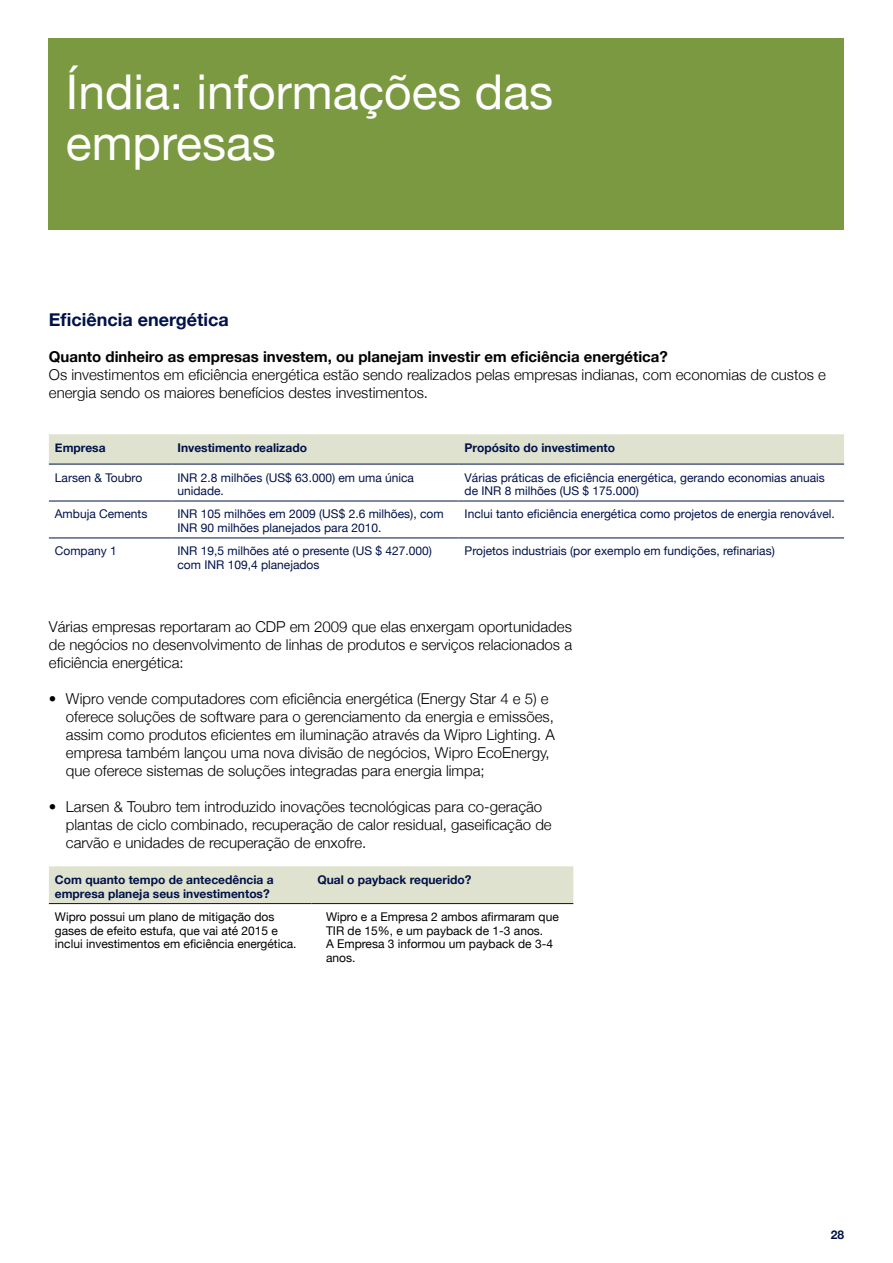
<style>
.page{position:relative;width:893px;height:1263px;background:#fff}
.page>*{position:absolute;margin:0;border:0;box-sizing:border-box;transform-origin:0 0}
.t1{font:48px/51px "Helvetica Neue";color:#fff}
.t2{font:700 18px "Helvetica Neue";color:#00124a}
.t3{font:300 15px/18px "Helvetica Neue";color:#000}
.t4{font:700 15px "Helvetica Neue";color:#000}
.t5{font:12px/13.5px "Helvetica Neue";color:#00124a}
.t6{font:12px/13.5px "Helvetica Neue";color:#000}
.t7{font:700 12px/13.5px "Helvetica Neue";color:#00124a}
</style>
<div class="page">
<div style="left:49px;top:38px;width:795px;height:192px;background:#7b9941"></div>
<div style="left:49px;top:434px;width:795px;height:30px;background:#dfe2ce"></div>
<hr style="left:49px;top:464px;width:123px;height:1px;background:#00124a">
<hr style="left:172px;top:464px;width:287px;height:1px;background:#00124a">
<hr style="left:459px;top:464px;width:385px;height:1px;background:#00124a">
<hr style="left:49px;top:501px;width:123px;height:1px;background:#00124a">
<hr style="left:172px;top:501px;width:287px;height:1px;background:#00124a">
<hr style="left:459px;top:501px;width:385px;height:1px;background:#00124a">
<hr style="left:49px;top:538px;width:123px;height:1px;background:#00124a">
<hr style="left:172px;top:538px;width:287px;height:1px;background:#00124a">
<hr style="left:459px;top:538px;width:385px;height:1px;background:#00124a">
<div style="left:49px;top:866px;width:524px;height:37px;background:#dfe2ce"></div>
<hr style="left:49px;top:903px;width:262px;height:1px;background:#00124a">
<hr style="left:311px;top:903px;width:262px;height:1px;background:#00124a">
<h1 class="t1" style="left:66px;top:66px;width:489px">Índia: informações das empresas</h1>
<p class="t2" style="left:49px;top:309px;width:181px">Eficiência energética</p>
<p class="t4" style="left:49px;top:348px;width:620px">Quanto dinheiro as empresas investem, ou planejam investir em eficiência energética?</p>
<p class="t3" style="left:49px;top:366px;width:779px">Os investimentos em eficiência energética estão sendo realizados pelas empresas indianas, com economias de custos e energia sendo os maiores benefícios destes investimentos.</p>
<p class="t7" style="left:55px;top:441px;width:52px">Empresa</p>
<p class="t7" style="left:178px;top:441px;width:131px">Investimento realizado</p>
<p class="t7" style="left:465px;top:441px;width:152px">Propósito do investimento</p>
<p class="t5" style="left:55px;top:470px;width:89px">Larsen &amp; Toubro</p>
<p class="t5" style="left:177px;top:470px;width:238px">INR 2.8 milhões (US$ 63.000) em uma única unidade.</p>
<p class="t5" style="left:465px;top:470px;width:362px">Várias práticas de eficiência energética, gerando economias anuais de INR 8 milhões (US $ 175.000)</p>
<p class="t5" style="left:55px;top:507px;width:94px">Ambuja Cements</p>
<p class="t5" style="left:177px;top:507px;width:268px">INR 105 milhões em 2009 (US$ 2.6 milhões), com<br>INR 90 milhões planejados para 2010.</p>
<p class="t5" style="left:465px;top:507px;width:372px">Inclui tanto eficiência energética como projetos de energia renovável.</p>
<p class="t5" style="left:55px;top:544px;width:64px">Company 1</p>
<p class="t5" style="left:177px;top:544px;width:256px">INR 19,5 milhões até o presente (US $ 427.000) com INR 109,4 planejados</p>
<p class="t5" style="left:465px;top:544px;width:312px">Projetos industriais (por exemplo em fundições, refinarias)</p>
<p class="t3" style="left:49px;top:618px;width:525px;text-align:justify">Várias empresas reportaram ao CDP em 2009 que elas enxergam oportunidades de negócios no desenvolvimento de linhas de produtos e serviços relacionados a eficiência energética:</p>
<p class="t3" style="left:66px;top:690px;width:491px;text-indent:-17px">• Wipro vende computadores com eficiência energética (Energy Star 4 e 5) e oferece soluções de software para o gerenciamento da energia e emissões, assim como produtos eficientes em iluminação através da Wipro Lighting. A empresa também lançou uma nova divisão de negócios, Wipro EcoEnergy, que oferece sistemas de soluções integradas para energia limpa;</p>
<p class="t3" style="left:66px;top:798px;width:487px;text-indent:-17px">• Larsen &amp; Toubro tem introduzido inovações tecnológicas para co-geração plantas de ciclo combinado, recuperação de calor residual, gaseificação de carvão e unidades de recuperação de enxofre.</p>
<p class="t7" style="left:55px;top:873px;width:220px">Com quanto tempo de antecedência a empresa planeja seus investimentos?</p>
<p class="t7" style="left:317px;top:873px;width:155px">Qual o payback requerido?</p>
<p class="t6" style="left:55px;top:910px;width:243px">Wipro possui um plano de mitigação dos gases de efeito estufa, que vai até 2015 e inclui investimentos em eficiência energética.</p>
<p class="t6" style="left:326px;top:910px;width:234px">Wipro e a Empresa 2 ambos afirmaram que<br>TIR de 15%, e um payback de 1-3 anos.<br>A Empresa 3 informou um payback de 3-4 anos.</p>
<p class="t7" style="left:831px;top:1228px;width:15px">28</p>
</div>
